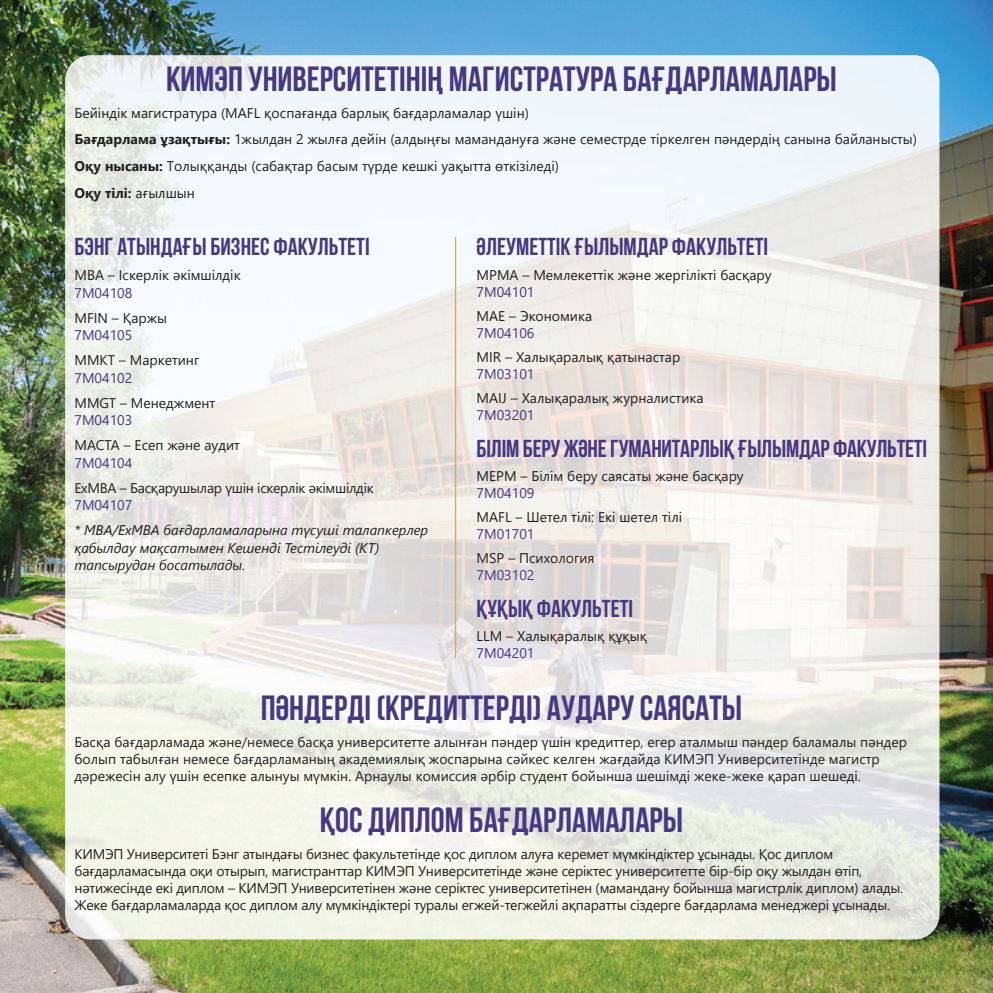
<style>
.page{position:relative;width:993px;height:993px;background:#fff}
.page>*{position:absolute;margin:0;border:0;box-sizing:border-box;transform-origin:0 0}
.t1{font:700 35px "Bebas Neue";color:#463883}
.t2{font:700 24.5px "Bebas Neue";color:#463883}
.t3{font:14px/16.8px "Segoe UI";color:#231f20}
.t4{font:italic 14px/17.5px "Segoe UI";color:#231f20}
.t5{font:14px "Segoe UI";color:#463883}
.t6{font:14px "Segoe UI";letter-spacing:-.02em;color:#231f20}
.s1{font-weight:700}
</style>
<div class="page">
<img style="left:0;top:0;width:992px;height:992px">
<img style="left:65px;top:55px;width:873px;height:883px">
<hr style="left:454px;top:237px;width:2px;height:420px;background:#d2ab66">
<h1 class="t1" style="left:166px;top:59px;width:672px">КИМЭП Университетінің магистратура бағдарламалары</h1>
<p class="t3" style="left:74px;top:98px;width:843px;line-height:26.8px">Бейіндік магистратура (MAFL қоспағанда барлық бағдарламалар үшін)<br><span class="s1">Бағдарлама ұзақтығы:</span> 1жылдан 2 жылға дейін (алдыңғы мамандануға және семестрде тіркелген пәндердің санына байланысты)<br><span class="s1">Оқу нысаны:</span> Толыққанды (сабақтар басым түрде кешкі уақытта өткізіледі)<br><span class="s1">Оқу тілі:</span> ағылшын</p>
<h2 class="t2" style="left:74px;top:233px;width:296px">Бэнг атындағы бизнес факультеті</h2>
<p class="t3" style="left:74px;top:266px;width:168px">МВА – Іскерлік әкімшілдік</p>
<p class="t5" style="left:74px;top:280px;width:59px">7М04108</p>
<p class="t3" style="left:74px;top:308px;width:94px">MFIN – Қаржы</p>
<p class="t5" style="left:74px;top:322px;width:59px">7М04105</p>
<p class="t3" style="left:74px;top:350px;width:126px">MMKT – Маркетинг</p>
<p class="t5" style="left:74px;top:364px;width:59px">7М04102</p>
<p class="t3" style="left:74px;top:393px;width:142px">MMGT – Менеджмент</p>
<p class="t5" style="left:74px;top:407px;width:59px">7М04103</p>
<p class="t3" style="left:74px;top:435px;width:167px">MACTA – Есеп және аудит</p>
<p class="t5" style="left:74px;top:449px;width:59px">7М04104</p>
<p class="t6" style="left:74px;top:474px;width:301px">ExMBA – Басқарушылар үшін іскерлік әкімшілдік</p>
<p class="t5" style="left:74px;top:492px;width:59px">7М04107</p>
<p class="t4" style="left:74px;top:520px;width:355px">* МВА/ExMBA бағдарламаларына түсуші талапкерлер қабылдау мақсатымен Кешенді Тестілеуді (КТ) тапсырудан босатылады.</p>
<h2 class="t2" style="left:476px;top:233px;width:293px">Әлеуметтік ғылымдар факультеті</h2>
<p class="t3" style="left:476px;top:265px;width:296px">MPMA – Мемлекеттік және жергілікті басқару</p>
<p class="t5" style="left:476px;top:278px;width:59px">7М04101</p>
<p class="t3" style="left:476px;top:306px;width:117px">MAE – Экономика</p>
<p class="t5" style="left:476px;top:319px;width:59px">7М04106</p>
<p class="t3" style="left:476px;top:347px;width:205px">MIR – Халықаралық қатынастар</p>
<p class="t5" style="left:476px;top:360px;width:59px">7М03101</p>
<p class="t3" style="left:476px;top:388px;width:228px">MAIJ – Халықаралық журналистика</p>
<p class="t5" style="left:476px;top:401px;width:59px">7М03201</p>
<h2 class="t2" style="left:476px;top:434px;width:452px">Білім беру және гуманитарлық ғылымдар факультеті</h2>
<p class="t3" style="left:476px;top:466px;width:268px">MEPM – Білім беру саясаты және басқару</p>
<p class="t5" style="left:476px;top:479px;width:59px">7М04109</p>
<p class="t3" style="left:476px;top:507px;width:207px">MAFL – Шетел тілі: Екі шетел тілі</p>
<p class="t5" style="left:476px;top:520px;width:59px">7М01701</p>
<p class="t3" style="left:476px;top:548px;width:119px">MSP – Психология</p>
<p class="t5" style="left:476px;top:561px;width:59px">7M03102</p>
<h2 class="t2" style="left:476px;top:594px;width:158px">Құқық факультеті</h2>
<p class="t3" style="left:476px;top:626px;width:172px">LLM – Халықаралық құқық</p>
<p class="t5" style="left:476px;top:639px;width:59px">7М04201</p>
<h1 class="t1" style="left:260px;top:688px;width:483px">ПӘНДЕРДІ (КРЕДИТТЕРДІ) АУДАРУ САЯСАТЫ</h1>
<p class="t3" style="left:74px;top:732px;width:833px">Басқа бағдарламада және/немесе басқа университетте алынған пәндер үшін кредиттер, егер аталмыш пәндер баламалы пәндер болып табылған немесе бағдарламаның академиялық жоспарына сәйкес келген жағдайда КИМЭП Университетінде магистр дәрежесін алу үшін есепке алынуы мүмкін. Арнаулы комиссия әрбір студент бойынша шешімді жеке-жеке қарап шешеді.</p>
<h1 class="t1" style="left:320px;top:800px;width:364px">ҚОС ДИПЛОМ БАҒДАРЛАМАЛАРЫ</h1>
<p class="t3" style="left:74px;top:844px;width:830px">КИМЭП Университеті Бэнг атындағы бизнес факультетінде қос диплом алуға керемет мүмкіндіктер ұсынады. Қос диплом бағдарламасында оқи отырып, магистранттар КИМЭП Университетінде және серіктес университетте бір-бір оқу жылдан өтіп, нәтижесінде екі диплом – КИМЭП Университетінен және серіктес университетінен (мамандану бойынша магистрлік диплом) алады.<br>Жеке бағдарламаларда қос диплом алу мүмкіндіктері туралы егжей-тегжейлі ақпаратты сіздерге бағдарлама менеджері ұсынады.</p>
</div>
